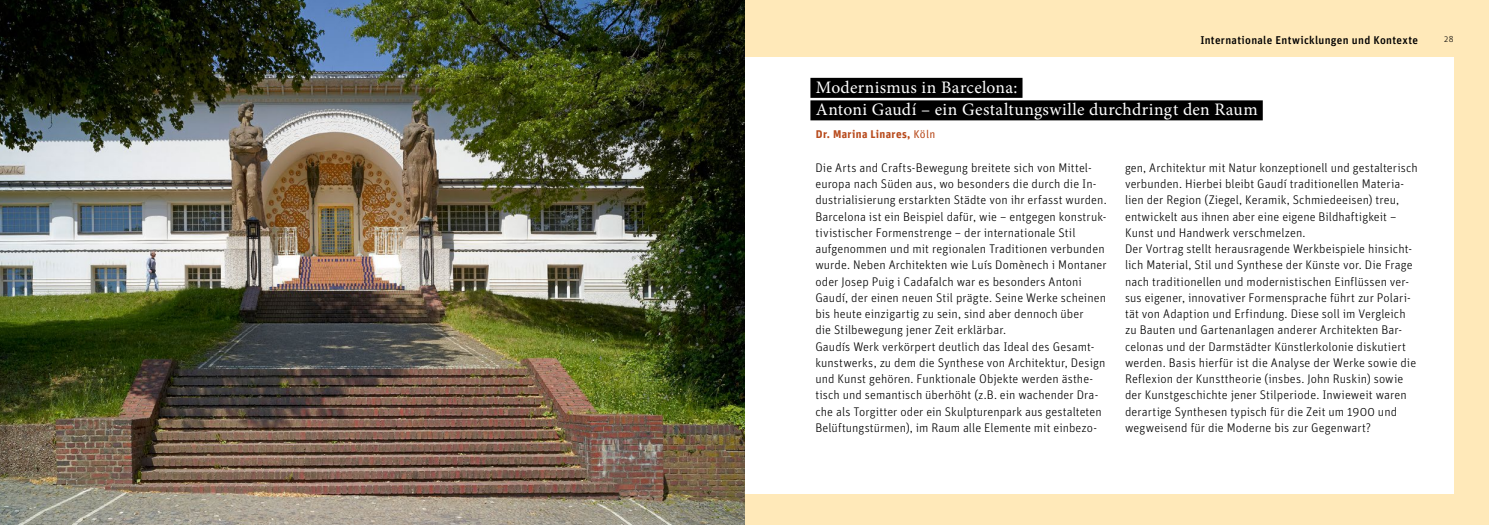
<style>
.page{position:relative;width:1489px;height:525px;background:#fff}
.page>*{position:absolute;margin:0;border:0;box-sizing:border-box;transform-origin:0 0}
.t1{font:17.5px/22.5px "Minion Pro";letter-spacing:.02em;color:#fff}
.t2{font:300 12.5px/16.2px "Unit";letter-spacing:.005em;color:#000}
.t3{font:500 11.25px "Unit";letter-spacing:.025em;color:#000}
.t4{font:700 11.25px "Unit";letter-spacing:.03em;color:#b84b1d}
.t5{font:300 8.75px "Unit";color:#000}
.s1{font-weight:400}
</style>
<div class="page">
<div style="left:0;top:0;width:1488px;height:524px;background:#ffe9b9"></div>
<div style="left:35px;top:57px;width:1418px;height:436px;background:#fff"></div>
<img style="left:0;top:0;width:744px;height:524px">
<div style="left:810px;top:78px;width:212px;height:20px;background:#000"></div>
<div style="left:810px;top:100px;width:452px;height:20px;background:#000"></div>
<p class="t3" style="left:1200px;top:33px;width:219px">Internationale Entwicklungen und Kontexte</p>
<p class="t5" style="left:1443px;top:34px;width:11px">28</p>
<h1 class="t1" style="left:815px;top:76px;width:443px">Modernismus in Barcelona:<br>Antoni Gaudí – ein Gestaltungswille durchdringt den Raum</h1>
<p class="t4" style="left:815px;top:127px;width:121px">Dr. Marina Linares, <span class="s1">Köln</span></p>
<p class="t2" style="left:815px;top:159px;width:293px">Die Arts and Crafts-Bewegung breitete sich von Mittel&shy;europa nach Süden aus, wo besonders die durch die In&shy;dustrialisierung erstarkten Städte von ihr erfasst wurden.<br>Barcelona ist ein Beispiel dafür, wie – entgegen konstruk&shy;tivistischer Formenstrenge – der internationale Stil aufgenommen und mit regionalen Traditionen verbunden wurde. Neben Architekten wie Luís Domènech i Montaner oder Josep Puig i Cadafalch war es besonders Antoni Gaudí, der einen neuen Stil prägte. Seine Werke scheinen bis heute einzigartig zu sein, sind aber dennoch über<br>die Stilbewegung jener Zeit erklärbar.<br>Gaudís Werk verkörpert deutlich das Ideal des Gesamt&shy;kunstwerks, zu dem die Synthese von Architektur, Design und Kunst gehören. Funktionale Objekte werden ästhe&shy;tisch und semantisch überhöht (z.B. ein wachender Dra&shy;che als Torgitter oder ein Skulpturenpark aus gestalteten Belüftungstürmen), im Raum alle Elemente mit einbezo-</p>
<p class="t2" style="left:1124px;top:159px;width:294px">gen, Architektur mit Natur konzeptionell und gestalterisch verbunden. Hierbei bleibt Gaudí traditionellen Materia&shy;lien der Region (Ziegel, Keramik, Schmiedeeisen) treu, entwickelt aus ihnen aber eine eigene Bildhaftigkeit – Kunst und Handwerk verschmelzen.<br>Der Vortrag stellt herausragende Werkbeispiele hinsicht&shy;lich Material, Stil und Synthese der Künste vor. Die Frage nach traditionellen und modernistischen Einflüssen ver&shy;sus eigener, innovativer Formensprache führt zur Polari&shy;tät von Adaption und Erfindung. Diese soll im Vergleich zu Bauten und Gartenanlagen anderer Architekten Bar&shy;celonas und der Darmstädter Künstlerkolonie diskutiert werden. Basis hierfür ist die Analyse der Werke sowie die Reflexion der Kunsttheorie (insbes. John Ruskin) sowie der Kunstgeschichte jener Stilperiode. Inwieweit waren derartige Synthesen typisch für die Zeit um 1900 und wegweisend für die Moderne bis zur Gegenwart?</p>
</div>
